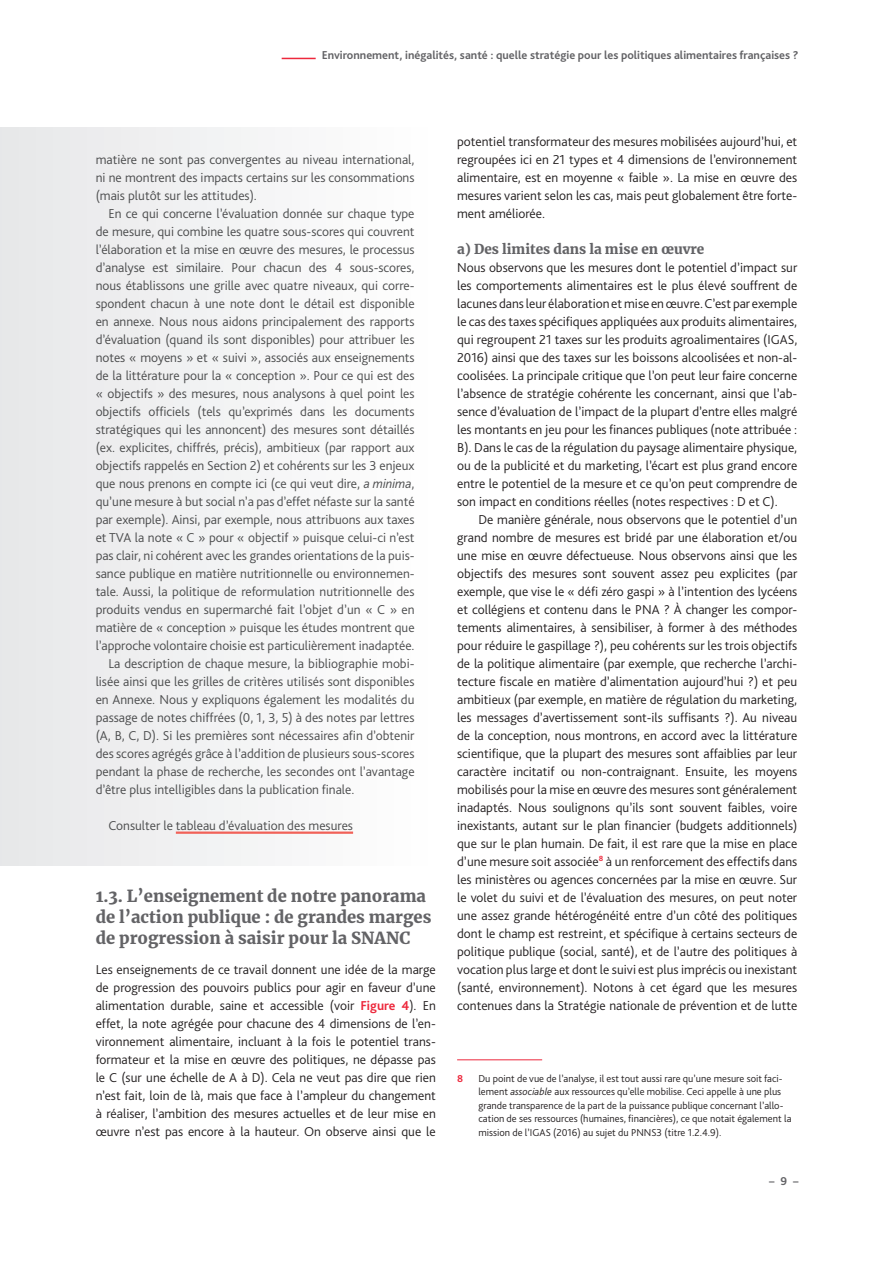
<style>
.page{position:relative;width:893px;height:1263px;background:#fff}
.page>*{position:absolute;margin:0;border:0;box-sizing:border-box;transform-origin:0 0}
.T2{font:900 16.5px/21px "Merriweather";color:#636366}
.Encadré_texte{font:300 13.5px/18px "Bliss Pro";color:#4b4c4d;text-align:justify}
.texte_1er{font:300 13.5px/18px "Bliss Pro";color:#231f20;text-align:justify}
.texteFR{font:300 13.5px/18px "Bliss Pro";color:#231f20;text-align:justify}
.T3{font:900 13.5px "Merriweather";color:#636366}
.t1{font:700 12px "Bliss Pro";color:#636366}
.notes{font:300 10.5px/13.5px "Bliss Pro";color:#231f20}
.notes-2{font:700 10.5px "Bliss Pro";color:#ed283c}
.s1{font-style:italic}
.s2{font-weight:700;color:#ed283c}
</style>
<div class="page">
<div style="left:0;top:128px;width:434px;height:738px;background:#f2f3f4"></div>
<hr style="left:282px;top:58px;width:34px;height:1px;background:#ed283c">
<hr style="left:176px;top:831px;width:177px;height:3px;background:#f16158">
<hr style="left:457px;top:1059px;width:85px;height:1px;background:#ed283c">
<p class="t1" style="left:322px;top:48px;width:478px">Environnement, inégalités, santé : quelle stratégie pour les politiques alimentaires françaises ?</p>
<p class="Encadré_texte" style="left:96px;top:150px;width:320px">matière ne sont pas convergentes au niveau international, ni ne montrent des impacts certains sur les consommations (mais plutôt sur les attitudes).</p>
<p class="Encadré_texte" style="left:96px;top:204px;width:320px;text-indent:13px">En ce qui concerne l’évaluation donnée sur chaque type de mesure, qui combine les quatre sous-scores qui couvrent l’élaboration et la mise en œuvre des mesures, le processus d’analyse est similaire. Pour chacun des 4 sous-scores, nous établissons une grille avec quatre niveaux, qui corre&shy;spondent chacun à une note dont le détail est disponible en annexe. Nous nous aidons principalement des rapports d’évaluation (quand ils sont disponibles) pour attribuer les notes « moyens » et « suivi », associés aux enseignements de la littérature pour la « conception ». Pour ce qui est des « objectifs » des mesures, nous analysons à quel point les objectifs officiels (tels qu’exprimés dans les documents stratégiques qui les annoncent) des mesures sont détaillés (ex. explicites, chiffrés, précis), ambitieux (par rapport aux objectifs rappelés en Section 2) et cohérents sur les 3 enjeux que nous prenons en compte ici (ce qui veut dire, <span class="s1">a minima</span>, qu’une mesure à but social n’a pas d’effet néfaste sur la santé par exemple). Ainsi, par exemple, nous attribuons aux taxes et TVA la note « C » pour « objectif » puisque celui-ci n’est pas clair, ni cohérent avec les grandes orientations de la puis&shy;sance publique en matière nutritionnelle ou environnemen&shy;tale. Aussi, la politique de reformulation nutritionnelle des produits vendus en supermarché fait l’objet d’un « C » en matière de « conception » puisque les études montrent que l’approche volontaire choisie est particulièrement inadaptée.</p>
<p class="Encadré_texte" style="left:96px;top:654px;width:320px;text-indent:13px">La description de chaque mesure, la bibliographie mobi&shy;lisée ainsi que les grilles de critères utilisés sont disponibles en Annexe. Nous y expliquons également les modalités du passage de notes chiffrées (0, 1, 3, 5) à des notes par lettres (A, B, C, D). Si les premières sont nécessaires afin d’obtenir des scores agrégés grâce à l’addition de plusieurs sous-scores pendant la phase de recherche, les secondes ont l’avantage d’être plus intelligibles dans la publication finale.</p>
<p class="Encadré_texte" style="left:108px;top:816px;width:246px">Consulter le tableau d’évaluation des mesures</p>
<p class="T2" style="left:96px;top:885px;width:337px">1.3. L’enseignement de notre panorama de l’action publique : de grandes marges de progression à saisir pour la SNANC</p>
<p class="texte_1er" style="left:96px;top:960px;width:342px">Les enseignements de ce travail donnent une idée de la marge de progression des pouvoirs publics pour agir en faveur d’une alimentation durable, saine et accessible (voir <span class="s2">Figure 4</span>). En effet, la note agrégée pour chacune des 4 dimensions de l’en&shy;vironnement alimentaire, incluant à la fois le potentiel trans&shy;formateur et la mise en œuvre des politiques, ne dépasse pas le C (sur une échelle de A à D). Cela ne veut pas dire que rien n’est fait, loin de là, mais que face à l’ampleur du changement à réaliser, l’ambition des mesures actuelles et de leur mise en œuvre n’est pas encore à la hauteur. On observe ainsi que le</p>
<p class="texte_1er" style="left:457px;top:132px;width:342px">potentiel transformateur des mesures mobilisées aujourd’hui, et regroupées ici en 21 types et 4 dimensions de l’environnement alimentaire, est en moyenne « faible ». La mise en œuvre des mesures varient selon les cas, mais peut globalement être forte&shy;ment améliorée.</p>
<p class="T3" style="left:457px;top:239px;width:249px">a) Des limites dans la mise en œuvre</p>
<p class="texte_1er" style="left:457px;top:258px;width:342px">Nous observons que les mesures dont le potentiel d’impact sur les comportements alimentaires est le plus élevé souffrent de lacunes dans leur élaboration et mise en œuvre. C’est par exemple le cas des taxes spécifiques appliquées aux produits alimentaires, qui regroupent 21 taxes sur les produits agroalimentaires (IGAS, 2016) ainsi que des taxes sur les boissons alcoolisées et non-al&shy;coolisées. La principale critique que l’on peut leur faire concerne l’absence de stratégie cohérente les concernant, ainsi que l’ab&shy;sence d’évaluation de l’impact de la plupart d’entre elles malgré les montants en jeu pour les finances publiques (note attribuée :<br>B). Dans le cas de la régulation du paysage alimentaire physique, ou de la publicité et du marketing, l’écart est plus grand encore entre le potentiel de la mesure et ce qu’on peut comprendre de son impact en conditions réelles (notes respectives : D et C).</p>
<p class="texteFR" style="left:457px;top:510px;width:342px;text-indent:21px">De manière générale, nous observons que le potentiel d’un grand nombre de mesures est bridé par une élaboration et/ou une mise en œuvre défectueuse. Nous observons ainsi que les objectifs des mesures sont souvent assez peu explicites (par exemple, que vise le « défi zéro gaspi » à l’intention des lycéens et collégiens et contenu dans le PNA ? À changer les compor&shy;tements alimentaires, à sensibiliser, à former à des méthodes pour réduire le gaspillage ?), peu cohérents sur les trois objectifs de la politique alimentaire (par exemple, que recherche l’archi&shy;tecture fiscale en matière d’alimentation aujourd’hui ?) et peu ambitieux (par exemple, en matière de régulation du marketing, les messages d’avertissement sont-ils suffisants ?). Au niveau de la conception, nous montrons, en accord avec la littérature scientifique, que la plupart des mesures sont affaiblies par leur caractère incitatif ou non-contraignant. Ensuite, les moyens mobilisés pour la mise en œuvre des mesures sont généralement inadaptés. Nous soulignons qu’ils sont souvent faibles, voire inexistants, autant sur le plan financier (budgets additionnels) que sur le plan humain. De fait, il est rare que la mise en place d’une mesure soit associée<sup>8</sup> à un renforcement des effectifs dans les ministères ou agences concernées par la mise en œuvre. Sur le volet du suivi et de l’évaluation des mesures, on peut noter une assez grande hétérogénéité entre d’un côté des politiques dont le champ est restreint, et spécifique à certains secteurs de politique publique (social, santé), et de l’autre des politiques à vocation plus large et dont le suivi est plus imprécis ou inexistant (santé, environnement). Notons à cet égard que les mesures contenues dans la Stratégie nationale de prévention et de lutte</p>
<p class="notes-2" style="left:457px;top:1072px;width:8px">8</p>
<p class="notes" style="left:478px;top:1071px;width:315px">Du point de vue de l’analyse, il est tout aussi rare qu’une mesure soit faci&shy;lement <span class="s1">associable</span> aux ressources qu’elle mobilise. Ceci appelle à une plus grande transparence de la part de la puissance publique concernant l’allo&shy;cation de ses ressources (humaines, financières), ce que notait également la mission de l’IGAS (2016) au sujet du PNNS3 (titre 1.2.4.9).</p>
<p class="t1" style="left:769px;top:1173px;width:31px">–9–</p>
</div>
